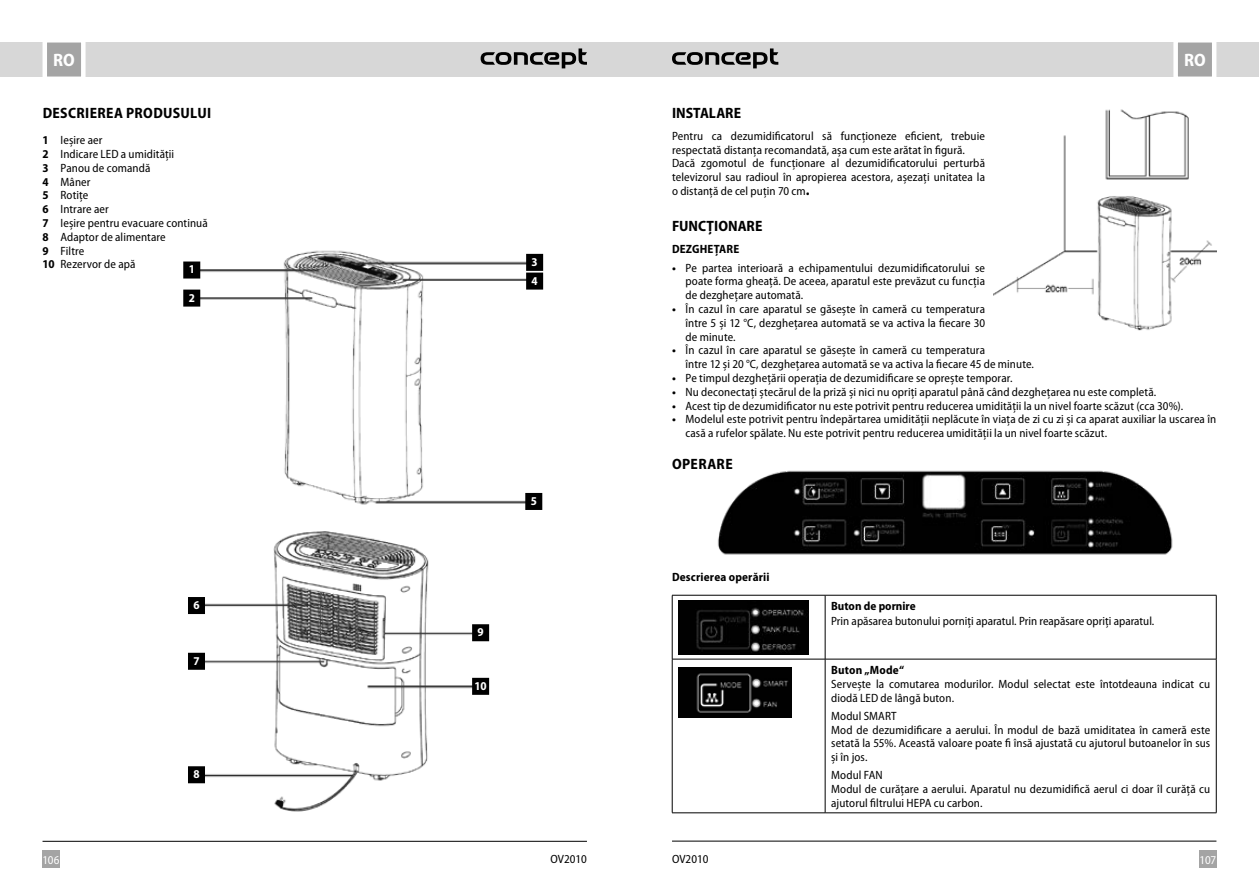
<style>
.page{position:relative;width:1259px;height:893px;background:#fff}
.page>*{position:absolute;margin:0;border:0;box-sizing:border-box;transform-origin:0 0}
.t1{font:700 semi-condensed 18px "Myriad Pro";color:#fff}
.t2{font:700 semi-condensed 15px "Myriad Pro";letter-spacing:.015em;color:#000}
.t3{font:semi-condensed 12px/13.8px "Myriad Pro";letter-spacing:.01em;color:#000}
.t4{font:700 semi-condensed 12px "Myriad Pro";letter-spacing:.015em;color:#000}
.t5{font:700 semi-condensed 12px "Myriad Pro";color:#fff}
.t6{font:semi-condensed 12px "Myriad Pro";letter-spacing:-.02em;color:#fff}
.s1{font-weight:700}
.s2{font-weight:700;font-size:15px}
</style>
<div class="page">
<div style="left:629px;top:43px;width:630px;height:34px;background:#d7d7d7"></div>
<div style="left:0;top:43px;width:629px;height:34px;background:#d7d7d7"></div>
<div style="left:43px;top:850px;width:17px;height:17px;background:#a4a4a4"></div>
<div style="left:1199px;top:850px;width:17px;height:17px;background:#a4a4a4"></div>
<svg style="left:1171px;top:42px;width:47px;height:35px;background:#bbb"></svg>
<svg style="left:40px;top:42px;width:48px;height:35px;background:#bcbcbc"></svg>
<hr style="left:672px;top:841px;width:544px;height:1px;background:#000">
<hr style="left:43px;top:841px;width:544px;height:1px;background:#000">
<svg style="left:480px;top:48px;width:107px;height:20px"></svg>
<svg style="left:672px;top:48px;width:106px;height:20px"></svg>
<img style="left:183px;top:250px;width:361px;height:260px">
<img style="left:188px;top:531px;width:302px;height:281px">
<div style="left:527px;top:273px;width:15px;height:16px;background:#000"></div>
<div style="left:526px;top:273px;width:17px;height:17px;border:2px solid #000"></div>
<div style="left:526px;top:494px;width:15px;height:15px;background:#000"></div>
<div style="left:525px;top:493px;width:17px;height:17px;border:2px solid #000"></div>
<div style="left:189px;top:598px;width:15px;height:15px;background:#000"></div>
<div style="left:188px;top:597px;width:17px;height:17px;border:2px solid #000"></div>
<div style="left:189px;top:653px;width:15px;height:16px;background:#000"></div>
<div style="left:188px;top:653px;width:17px;height:17px;border:2px solid #000"></div>
<div style="left:473px;top:625px;width:15px;height:15px;background:#000"></div>
<div style="left:472px;top:624px;width:17px;height:17px;border:2px solid #000"></div>
<div style="left:189px;top:767px;width:15px;height:15px;background:#000"></div>
<div style="left:188px;top:766px;width:17px;height:17px;border:2px solid #000"></div>
<div style="left:473px;top:679px;width:15px;height:15px;background:#000"></div>
<div style="left:472px;top:678px;width:17px;height:17px;border:2px solid #000"></div>
<div style="left:527px;top:255px;width:15px;height:15px;background:#000"></div>
<div style="left:526px;top:254px;width:17px;height:17px;border:2px solid #000"></div>
<div style="left:184px;top:290px;width:15px;height:16px;background:#000"></div>
<div style="left:183px;top:290px;width:17px;height:17px;border:2px solid #000"></div>
<div style="left:184px;top:262px;width:15px;height:16px;background:#000"></div>
<div style="left:183px;top:261px;width:17px;height:18px;border:2px solid #000"></div>
<hr style="left:672px;top:595px;width:153px;height:1px;background:#000">
<hr style="left:672px;top:595px;width:1px;height:64px;background:#000">
<hr style="left:825px;top:595px;width:391px;height:1px;background:#000">
<hr style="left:825px;top:595px;width:1px;height:64px;background:#000">
<hr style="left:1216px;top:595px;width:1px;height:64px;background:#000">
<hr style="left:672px;top:659px;width:153px;height:1px;background:#000">
<hr style="left:672px;top:659px;width:1px;height:154px;background:#000">
<hr style="left:825px;top:659px;width:391px;height:1px;background:#000">
<hr style="left:825px;top:659px;width:1px;height:154px;background:#000">
<hr style="left:1216px;top:659px;width:1px;height:154px;background:#000">
<hr style="left:672px;top:813px;width:153px;height:1px;background:#000">
<hr style="left:825px;top:813px;width:391px;height:1px;background:#000">
<img style="left:717px;top:470px;width:456px;height:85px">
<img style="left:679px;top:601px;width:129px;height:54px">
<img style="left:679px;top:667px;width:112px;height:51px">
<img style="left:993px;top:109px;width:223px;height:222px">
<h1 class="t1" style="left:53px;top:48px;width:23px">RO</h1>
<h1 class="t1" style="left:1184px;top:48px;width:23px">RO</h1>
<p class="t2" style="left:43px;top:103px;width:170px">DESCRIEREA PRODUSULUI</p>
<p class="t3" style="left:43px;top:133px;width:167px"><span class="s1">1</span> Ieșire aer<br><span class="s1">2</span> Indicare LED a umidității<br><span class="s1">3</span> Panou de comandă<br><span class="s1">4</span> Mâner<br><span class="s1">5</span> Rotițe<br><span class="s1">6</span> Intrare aer<br><span class="s1">7</span> Ieșire pentru evacuare continuă<br><span class="s1">8</span> Adaptor de alimentare<br><span class="s1">9</span> Filtre<br><span class="s1">10</span> Rezervor de apă</p>
<p class="t5" style="left:189px;top:262px;width:8px">1</p>
<p class="t5" style="left:189px;top:290px;width:8px">2</p>
<p class="t5" style="left:193px;top:597px;width:8px">6</p>
<p class="t5" style="left:193px;top:653px;width:8px">7</p>
<p class="t5" style="left:193px;top:766px;width:8px">8</p>
<p class="t5" style="left:531px;top:254px;width:8px">3</p>
<p class="t5" style="left:531px;top:273px;width:8px">4</p>
<p class="t5" style="left:531px;top:493px;width:8px">5</p>
<p class="t5" style="left:477px;top:624px;width:8px">9</p>
<p class="t5" style="left:474px;top:678px;width:14px">10</p>
<p class="t2" style="left:672px;top:103px;width:71px">INSTALARE</p>
<p class="t3" style="left:672px;top:129px;width:314px">Pentru ca dezumidificatorul să funcționeze eficient, trebuie respectată distanța recomandată, așa cum este arătat în figură.<br>Dacă zgomotul de funcționare al dezumidificatorului perturbă televizorul sau radioul în apropierea acestora, așezați unitatea la o distanță de cel puțin 70 cm<span class="s2">.</span></p>
<p class="t2" style="left:672px;top:216px;width:92px">FUNCȚIONARE</p>
<p class="t4" style="left:672px;top:242px;width:69px">DEZGHEȚARE</p>
<p class="t3" style="left:685px;top:260px;width:301px;text-align:justify;text-indent:-14px"><span class="s1">•</span> Pe partea interioară a echipamentului dezumidificatorului se poate forma gheață. De aceea, aparatul este prevăzut cu funcția de dezghețare automată.</p>
<p class="t3" style="left:685px;top:302px;width:301px;text-align:justify;text-indent:-14px"><span class="s1">•</span> În cazul în care aparatul se găsește în cameră cu temperatura între 5 și 12 °C, dezghețarea automată se va activa la fiecare 30 de minute.</p>
<p class="t3" style="left:685px;top:343px;width:350px;text-indent:-14px"><span class="s1">•</span> În cazul în care aparatul se găsește în cameră cu temperatura<br>între 12 și 20 °C, dezghețarea automată se va activa la fiecare 45 de minute.</p>
<p class="t3" style="left:672px;top:371px;width:342px"><span class="s1">•</span> Pe timpul dezghețării operația de dezumidificare se oprește temporar.</p>
<p class="t3" style="left:672px;top:385px;width:486px"><span class="s1">•</span> Nu deconectați ștecărul de la priză și nici nu opriți aparatul până când dezghețarea nu este completă.</p>
<p class="t3" style="left:672px;top:398px;width:512px"><span class="s1">•</span> Acest tip de dezumidificator nu este potrivit pentru reducerea umidității la un nivel foarte scăzut (cca 30%).</p>
<p class="t3" style="left:685px;top:412px;width:532px;text-indent:-14px"><span class="s1">•</span> Modelul este potrivit pentru îndepărtarea umidității neplăcute în viața de zi cu zi și ca aparat auxiliar la uscarea în casă a rufelor spălate. Nu este potrivit pentru reducerea umidității la un nivel foarte scăzut.</p>
<p class="t2" style="left:672px;top:454px;width:62px">OPERARE</p>
<p class="t4" style="left:672px;top:569px;width:99px">Descrierea operării</p>
<p class="t4" style="left:831px;top:598px;width:86px">Buton de pornire</p>
<p class="t3" style="left:831px;top:613px;width:325px">Prin apăsarea butonului porniți aparatul. Prin reapăsare opriți aparatul.</p>
<p class="t4" style="left:831px;top:662px;width:74px">Buton „Mode“</p>
<p class="t3" style="left:831px;top:677px;width:380px">Servește la comutarea modurilor. Modul selectat este întotdeauna indicat cu diodă LED de lângă buton.</p>
<p class="t3" style="left:831px;top:709px;width:381px">Modul SMART<br>Mod de dezumidificare a aerului. În modul de bază umiditatea în cameră este setată la 55%. Această valoare poate fi însă ajustată cu ajutorul butoanelor în sus și în jos.</p>
<p class="t3" style="left:831px;top:768px;width:380px">Modul FAN<br>Modul de curățare a aerului. Aparatul nu dezumidifică aerul ci doar îl curăță cu ajutorul filtrului HEPA cu carbon.</p>
<p class="t3" style="left:550px;top:851px;width:38px">OV2010</p>
<p class="t3" style="left:672px;top:851px;width:38px">OV2010</p>
<p class="t6" style="left:43px;top:852px;width:19px">106</p>
<p class="t6" style="left:1199px;top:852px;width:18px">107</p>
</div>
